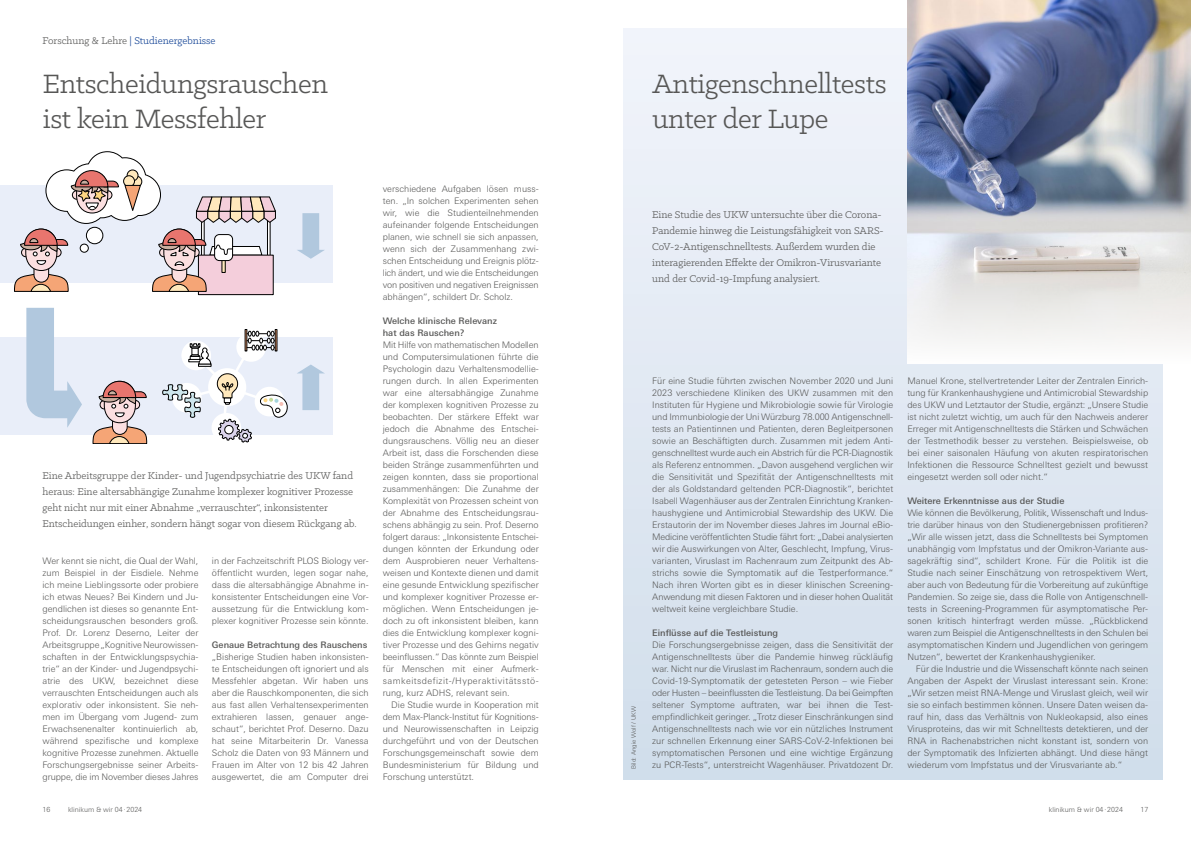
<style>
.page{position:relative;width:1191px;height:842px;background:#fff}
.page>*{position:absolute;margin:0;border:0;box-sizing:border-box;transform-origin:0 0}
.t1{font:30px/35px "Klinic Slab";letter-spacing:-.01em;color:#575756}
.t2{font:11px/16px "Klinic Slab";color:#575756}
.t3{font:11px "Klinic Slab";color:#134395}
.t4{font:300 9px/12px "Univers Next Pro";color:#575756;text-align:justify}
.t5{font:500 9px/12px "Univers Next Pro";color:#575756}
.t6{font:300 7px "Univers Next Pro";color:#575756}
.t7{font:300 6px "Univers Next Pro";color:#575756}
.s1{color:#575756}
</style>
<div class="page">
<div style="left:624px;top:28px;width:538px;height:752px;background:linear-gradient(to bottom,#f2f4fb,#d0deeb)"></div>
<img style="left:907px;top:0;width:284px;height:263px">
<svg style="left:907px;top:263px;width:284px;height:101px;fill:#efeeed"></svg>
<div style="left:0;top:337px;width:332px;height:97px;background:#e9eef9"></div>
<div style="left:0;top:185px;width:332px;height:97px;background:#e9eef9"></div>
<div style="left:302px;top:213px;width:17px;height:39px;background:#b1c8de"></div>
<svg style="left:297px;top:250px;width:27px;height:9px"></svg>
<div style="left:302px;top:371px;width:17px;height:39px;background:#b1c8de"></div>
<svg style="left:298px;top:364px;width:26px;height:9px"></svg>
<svg style="left:13px;top:151px;width:275px;height:293px"></svg>
<p class="t3" style="left:43px;top:34px;width:175px"><span class="s1">Forschung &amp; Lehre</span> | Studienergebnisse</p>
<h1 class="t1" style="left:43px;top:66px;width:287px">Entscheidungsrauschen ist kein Messfehler</h1>
<p class="t2" style="left:43px;top:467px;width:316px">Eine Arbeitsgruppe der Kinder- und Jugendpsychiatrie des UKW fand heraus: Eine altersabhängige Zunahme komplexer kognitiver Prozesse geht nicht nur mit einer Abnahme „verrauschter“, inkonsistenter Entscheidungen einher, sondern hängt sogar von diesem Rückgang ab.</p>
<p class="t4" style="left:43px;top:555px;width:157px">Wer kennt sie nicht, die Qual der Wahl, zum Beispiel in der Eisdiele. Nehme ich meine Lieblingssorte oder probiere ich etwas Neues? Bei Kindern und Ju&shy;gendlichen ist dieses so genannte Ent&shy;scheidungsrauschen besonders groß.<br>Prof. Dr. Lorenz Deserno, Leiter der Arbeitsgruppe „Kognitive Neurowissen&shy;schaften in der Entwicklungspsychia&shy;trie“ an der Kinder- und Jugendpsychi&shy;atrie des UKW, bezeichnet diese verrauschten Entscheidungen auch als explorativ oder inkonsistent. Sie neh&shy;men im Übergang vom Jugend- zum Erwachsenenalter kontinuierlich ab, während spezifische und komplexe kognitive Prozesse zunehmen. Aktuelle Forschungsergebnisse seiner Arbeits&shy;gruppe, die im November dieses Jahres</p>
<p class="t4" style="left:212px;top:555px;width:158px">in der Fachzeitschrift PLOS Biology ver&shy;öffentlicht wurden, legen sogar nahe, dass die altersabhängige Abnahme in&shy;konsistenter Entscheidungen eine Vor&shy;aussetzung für die Entwicklung kom&shy;plexer kognitiver Prozesse sein könnte.</p>
<p class="t5" style="left:212px;top:639px;width:157px">Genaue Betrachtung des Rauschens</p>
<p class="t4" style="left:212px;top:651px;width:158px">„Bisherige Studien haben inkonsisten&shy;te Entscheidungen oft ignoriert und als Messfehler abgetan. Wir haben uns aber die Rauschkomponenten, die sich aus fast allen Verhaltensexperimenten extrahieren lassen, genauer ange&shy;schaut“, berichtet Prof. Deserno. Dazu hat seine Mitarbeiterin Dr. Vanessa Scholz die Daten von 93 Männern und Frauen im Alter von 12 bis 42 Jahren ausgewertet, die am Computer drei</p>
<p class="t4" style="left:383px;top:183px;width:157px">verschiedene Aufgaben lösen muss&shy;ten. „In solchen Experimenten sehen wir, wie die Studienteilnehmenden aufeinander folgende Entscheidungen planen, wie schnell sie sich anpassen, wenn sich der Zusammenhang zwi&shy;schen Entscheidung und Ereignis plötz&shy;lich ändert, und wie die Entscheidungen von positiven und negativen Ereignissen abhängen“, schildert Dr. Scholz.</p>
<p class="t5" style="left:383px;top:315px;width:116px">Welche klinische Relevanz hat das Rauschen?</p>
<p class="t4" style="left:383px;top:339px;width:157px">Mit Hilfe von mathematischen Modellen und Computersimulationen führte die Psychologin dazu Verhaltensmodellie&shy;rungen durch. In allen Experimenten war eine altersabhängige Zunahme der komplexen kognitiven Prozesse zu beobachten. Der stärkere Effekt war jedoch die Abnahme des Entschei&shy;dungsrauschens. Völlig neu an dieser Arbeit ist, dass die Forschenden diese beiden Stränge zusammenführten und zeigen konnten, dass sie proportional zusammenhängen: Die Zunahme der Komplexität von Prozessen scheint von der Abnahme des Entscheidungsrau&shy;schens abhängig zu sein. Prof. Deserno folgert daraus: „Inkonsistente Entschei&shy;dungen könnten der Erkundung oder dem Ausprobieren neuer Verhaltens&shy;weisen und Kontexte dienen und damit eine gesunde Entwicklung spezifischer und komplexer kognitiver Prozesse er&shy;möglichen. Wenn Entscheidungen je&shy;doch zu oft inkonsistent bleiben, kann dies die Entwicklung komplexer kogni&shy;tiver Prozesse und des Gehirns negativ beeinflussen.“ Das könnte zum Beispiel für Menschen mit einer Aufmerk&shy;samkeitsdefizit-/Hyperaktivitätsstö&shy;rung, kurz ADHS, relevant sein.</p>
<p class="t4" style="left:383px;top:699px;width:157px;text-indent:9px">Die Studie wurde in Kooperation mit dem Max-Planck-Institut für Kognitions&shy;und Neurowissenschaften in Leipzig durchgeführt und von der Deutschen Forschungsgemeinschaft sowie dem Bundesministerium für Bildung und Forschung unterstützt.</p>
<h1 class="t1" style="left:652px;top:66px;width:236px">Antigenschnelltests unter der Lupe</h1>
<p class="t2" style="left:652px;top:206px;width:233px">Eine Studie des UKW untersuchte über die Corona-Pandemie hinweg die Leistungsfähigkeit von SARS-CoV-2-Antigenschnelltests. Außerdem wurden die interagierenden Effekte der Omikron-Virusvariante und der Covid-19-Impfung analysiert.</p>
<p class="t7" style="left:630px;top:769px;width:65px;rotate:-90deg">Bild: Angie Wolf / UKW</p>
<p class="t4" style="left:652px;top:375px;width:242px">Für eine Studie führten zwischen November 2020 und Juni 2023 verschiedene Kliniken des UKW zusammen mit den Instituten für Hygiene und Mikrobiologie sowie für Virologie und Immunbiologie der Uni Würzburg 78.000 Antigenschnell&shy;tests an Patientinnen und Patienten, deren Begleitpersonen sowie an Beschäftigten durch. Zusammen mit jedem Anti&shy;genschnelltest wurde auch ein Abstrich für die PCR-Diagnostik als Referenz entnommen. „Davon ausgehend verglichen wir die Sensitivität und Spezifität der Antigenschnelltests mit der als Goldstandard geltenden PCR-Diagnostik“, berichtet Isabell Wagenhäuser aus der Zentralen Einrichtung Kranken&shy;haushygiene und Antimicrobial Stewardship des UKW. Die Erstautorin der im November dieses Jahres im Journal eBio-Medicine veröffentlichten Studie fährt fort: „Dabei analysierten wir die Auswirkungen von Alter, Geschlecht, Impfung, Virus&shy;varianten, Viruslast im Rachenraum zum Zeitpunkt des Ab&shy;strichs sowie die Symptomatik auf die Testperformance.“ Nach ihren Worten gibt es in dieser klinischen Screening-Anwendung mit diesen Faktoren und in dieser hohen Qualität weltweit keine vergleichbare Studie.</p>
<p class="t5" style="left:652px;top:627px;width:127px">Einflüsse auf die Testleistung</p>
<p class="t4" style="left:652px;top:639px;width:242px">Die Forschungsergebnisse zeigen, dass die Sensitivität der Antigenschnelltests über die Pandemie hinweg rückläufig war. Nicht nur die Viruslast im Rachenraum, sondern auch die Covid-19-Symptomatik der getesteten Person – wie Fieber oder Husten – beeinflussten die Testleistung. Da bei Geimpften seltener Symptome auftraten, war bei ihnen die Test&shy;empfindlichkeit geringer. „Trotz dieser Einschränkungen sind Antigenschnelltests nach wie vor ein nützliches Instrument zur schnellen Erkennung einer SARS-CoV-2-Infektionen bei symptomatischen Personen und eine wichtige Ergänzung zu PCR-Tests“, unterstreicht Wagenhäuser. Privatdozent Dr.</p>
<p class="t4" style="left:907px;top:375px;width:242px">Manuel Krone, stellvertretender Leiter der Zentralen Einrich&shy;tung für Krankenhaushygiene und Antimicrobial Stewardship des UKW und Letztautor der Studie, ergänzt: „Unsere Studie ist nicht zuletzt wichtig, um auch für den Nachweis anderer Erreger mit Antigenschnelltests die Stärken und Schwächen der Testmethodik besser zu verstehen. Beispielsweise, ob bei einer saisonalen Häufung von akuten respiratorischen Infektionen die Ressource Schnelltest gezielt und bewusst eingesetzt werden soll oder nicht.“</p>
<p class="t5" style="left:907px;top:495px;width:158px">Weitere Erkenntnisse aus der Studie</p>
<p class="t4" style="left:907px;top:507px;width:242px">Wie können die Bevölkerung, Politik, Wissenschaft und Indus&shy;trie darüber hinaus von den Studienergebnissen profitieren? „Wir alle wissen jetzt, dass die Schnelltests bei Symptomen unabhängig vom Impfstatus und der Omikron-Variante aus&shy;sagekräftig sind“, schildert Krone. Für die Politik ist die Studie nach seiner Einschätzung von retrospektivem Wert, aber auch von Bedeutung für die Vorbereitung auf zukünftige Pandemien. So zeige sie, dass die Rolle von Antigenschnell&shy;tests in Screening-Programmen für asymptomatische Per&shy;sonen kritisch hinterfragt werden müsse. „Rückblickend waren zum Beispiel die Antigenschnelltests in den Schulen bei asymptomatischen Kindern und Jugendlichen von geringem Nutzen“, bewertet der Krankenhaushygieniker.</p>
<p class="t4" style="left:907px;top:663px;width:242px;text-indent:9px">Für die Industrie und die Wissenschaft könnte nach seinen Angaben der Aspekt der Viruslast interessant sein. Krone: „Wir setzen meist RNA-Menge und Viruslast gleich, weil wir sie so einfach bestimmen können. Unsere Daten weisen da&shy;rauf hin, dass das Verhältnis von Nukleokapsid, also eines Virusproteins, das wir mit Schnelltests detektieren, und der RNA in Rachenabstrichen nicht konstant ist, sondern von der Symptomatik des Infizierten abhängt. Und diese hängt wiederum vom Impfstatus und der Virusvariante ab.“</p>
<p class="t6" style="left:43px;top:805px;width:9px">16</p>
<p class="t6" style="left:68px;top:805px;width:76px">klinikum &amp; wir 04·2024</p>
<p class="t6" style="left:1048px;top:805px;width:76px">klinikum &amp; wir 04·2024</p>
<p class="t6" style="left:1140px;top:805px;width:9px">17</p>
</div>
